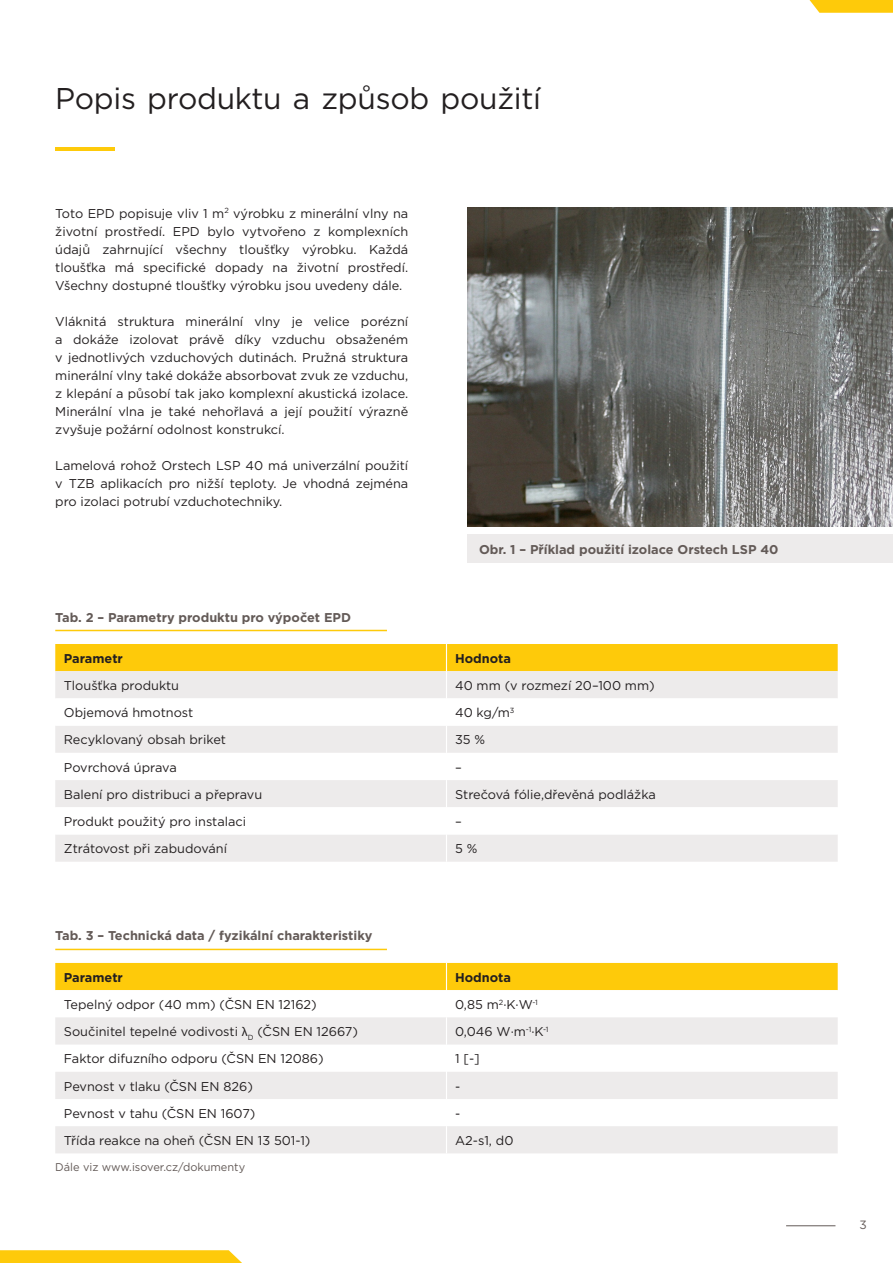
<style>
.page{position:relative;width:893px;height:1263px;background:#fff}
.page>*{position:absolute;margin:0;border:0;box-sizing:border-box;transform-origin:0 0}
.t1{font:30px "Gotham";letter-spacing:-.01em;color:#231f20}
.t2{font:12.75px/18px "Gotham";color:#231f20;text-align:justify}
.t3{font:700 12.75px "Gotham";color:#635a57}
.t4{font:700 12.75px "Gotham";color:#231f20}
.t5{font:12.75px "Gotham";letter-spacing:-.02em;color:#231f20}
.t6{font:12px "Gotham";color:#635a57}
.t7{font:11.25px "Gotham";color:#635a57}
.s1{font-family:"Myriad Pro"}
</style>
<div class="page">
<hr style="left:55px;top:147px;width:60px;height:4px;background:#feca0a">
<svg style="left:809px;top:0;width:84px;height:13px"></svg>
<svg style="left:55px;top:644px;width:783px;height:218px"></svg>
<svg style="left:55px;top:963px;width:783px;height:190px"></svg>
<div style="left:468px;top:535px;width:425px;height:28px;background:#edebeb"></div>
<hr style="left:55px;top:630px;width:332px;height:1px;background:#feca0a">
<hr style="left:55px;top:949px;width:332px;height:1px;background:#feca0a">
<img style="left:468px;top:207px;width:425px;height:319px">
<hr style="left:786px;top:1225px;width:49px;height:1px;background:#635a57">
<svg style="left:0;top:1250px;width:242px;height:13px;background:#fecc15"></svg>
<h1 class="t1" style="left:55px;top:79px;width:487px">Popis produktu a způsob použití</h1>
<p class="t2" style="left:55px;top:204px;width:354px">Toto EPD popisuje vliv 1 m<sup>2</sup> výrobku z minerální vlny na životní prostředí. EPD bylo vytvořeno z komplexních údajů zahrnující všechny tloušťky výrobku. Každá tloušťka má specifické dopady na životní prostředí.<br>Všechny dostupné tloušťky výrobku jsou uvedeny dále.</p>
<p class="t2" style="left:55px;top:312px;width:354px">Vláknitá struktura minerální vlny je velice porézní a dokáže izolovat právě díky vzduchu obsaženém v jednotlivých vzduchových dutinách. Pružná struktura minerální vlny také dokáže absorbovat zvuk ze vzduchu, z klepání a působí tak jako komplexní akustická izolace.<br>Minerální vlna je také nehořlavá a její použití výrazně zvyšuje požární odolnost konstrukcí.</p>
<p class="t2" style="left:55px;top:456px;width:354px">Lamelová rohož Orstech LSP 40 má univerzální použití v TZB aplikacích pro nižší teploty. Je vhodná zejména pro izolaci potrubí vzduchotechniky.</p>
<p class="t3" style="left:55px;top:608px;width:297px">Tab. 2 – Parametry produktu pro výpočet EPD</p>
<p class="t3" style="left:479px;top:541px;width:301px">Obr. 1 – Příklad použití izolace Orstech LSP 40</p>
<p class="t4" style="left:64px;top:650px;width:61px">Parametr</p>
<p class="t4" style="left:455px;top:650px;width:58px">Hodnota</p>
<p class="t2" style="left:64px;top:676px;width:117px">Tloušťka produktu</p>
<p class="t2" style="left:455px;top:676px;width:201px">40 mm (v rozmezí 20–100 mm)</p>
<p class="t2" style="left:64px;top:703px;width:131px">Objemová hmotnost</p>
<p class="t2" style="left:455px;top:703px;width:61px">40 kg/m<sup>3</sup></p>
<p class="t2" style="left:64px;top:730px;width:164px">Recyklovaný obsah briket</p>
<p class="t2" style="left:455px;top:730px;width:32px">35 %</p>
<p class="t5" style="left:64px;top:759px;width:114px">Povrchová úprava</p>
<p class="t2" style="left:455px;top:758px;width:8px">–</p>
<p class="t2" style="left:64px;top:785px;width:200px">Balení pro distribuci a přepravu</p>
<p class="t2" style="left:455px;top:785px;width:202px">Strečová fólie,dřevěná podlážka</p>
<p class="t2" style="left:64px;top:812px;width:184px">Produkt použitý pro instalaci</p>
<p class="t2" style="left:455px;top:812px;width:8px">–</p>
<p class="t2" style="left:64px;top:839px;width:165px">Ztrátovost při zabudování</p>
<p class="t2" style="left:455px;top:839px;width:24px">5 %</p>
<p class="t3" style="left:55px;top:927px;width:319px">Tab. 3 – Technická data / fyzikální charakteristiky</p>
<p class="t4" style="left:64px;top:969px;width:61px">Parametr</p>
<p class="t4" style="left:455px;top:969px;width:58px">Hodnota</p>
<p class="t2" style="left:64px;top:995px;width:254px">Tepelný odpor (40 mm) (ČSN EN 12162)</p>
<p class="t2" style="left:455px;top:995px;width:84px">0,85 m<sup>2</sup>·K·W<sup>-1</sup></p>
<p class="t2" style="left:64px;top:1022px;width:296px">Součinitel tepelné vodivosti <span class="s1">λ</span><sub>D</sub> (ČSN EN 12667)</p>
<p class="t2" style="left:455px;top:1022px;width:95px">0,046 W·m<sup>-1</sup>·K<sup>-1</sup></p>
<p class="t2" style="left:64px;top:1049px;width:261px">Faktor difuzního odporu (ČSN EN 12086)</p>
<p class="t2" style="left:455px;top:1049px;width:26px">1 [-]</p>
<p class="t2" style="left:64px;top:1077px;width:190px">Pevnost v tlaku (ČSN EN 826)</p>
<p class="t2" style="left:455px;top:1077px;width:7px">-</p>
<p class="t2" style="left:64px;top:1104px;width:193px">Pevnost v tahu (ČSN EN 1607)</p>
<p class="t2" style="left:455px;top:1104px;width:7px">-</p>
<p class="t2" style="left:64px;top:1131px;width:248px">Třída reakce na oheň (ČSN EN 13 501-1)</p>
<p class="t2" style="left:455px;top:1131px;width:60px">A2-s1, d0</p>
<p class="t7" style="left:55px;top:1160px;width:191px">Dále viz www.isover.cz/dokumenty</p>
<p class="t6" style="left:859px;top:1217px;width:9px">3</p>
</div>
